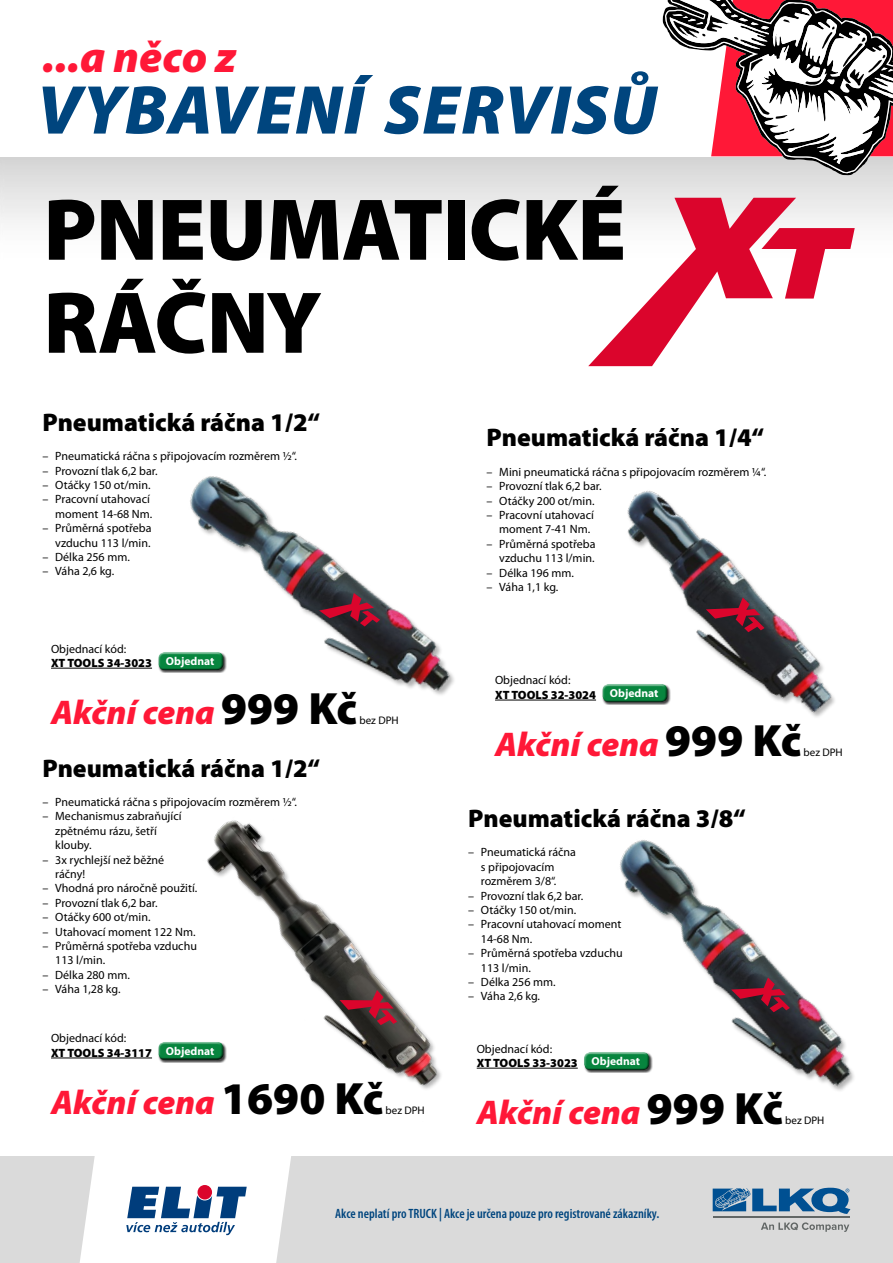
<style>
.page{position:relative;width:893px;height:1263px;background:#fff}
.page>*{position:absolute;margin:0;border:0;box-sizing:border-box;transform-origin:0 0}
.t1{font:900 88.5px/93px "Myriad Pro";letter-spacing:-.01em;color:#000}
.t2{font:italic 900 44.55px "Myriad Pro";color:#ff1837}
.t3{font:italic 900 34.35px "Myriad Pro";color:#ff1837}
.t4{font:900 25.5px "Myriad Pro";color:#000}
.t5{font:600 condensed 13.5px "Myriad Pro";color:#00457e}
.t6{font:12px/14.4px "Myriad Pro";color:#000}
.t7{font:900 12px "Myriad Pro";color:#000}
.t8{font:700 11.55px "Myriad Pro";color:#fff}
.t9{font:10.95px "Myriad Pro";color:#000}
.s1{font-style:normal;font-size:45.45px;color:#000}
</style>
<div class="page">
<div style="left:0;top:156px;width:893px;height:144px;background:linear-gradient(to bottom,#dadada,#fff)"></div>
<div style="left:0;top:1157px;width:893px;height:106px;background:#dadada"></div>
<svg style="left:80px;top:1156px;width:212px;height:107px;background:#dee3eb"></svg>
<svg style="left:713px;top:1188px;width:137px;height:26px"></svg>
<hr style="left:713px;top:1216px;width:136px;height:1px;background:#626766">
<svg style="left:761px;top:1222px;width:88px;height:10px"></svg>
<svg style="left:43px;top:0;width:850px;height:175px"></svg>
<svg style="left:588px;top:198px;width:267px;height:168px"></svg>
<svg style="left:51px;top:667px;width:92px;height:2px"></svg>
<svg style="left:51px;top:1057px;width:92px;height:2px"></svg>
<svg style="left:508px;top:1067px;width:49px;height:2px"></svg>
<svg style="left:497px;top:699px;width:52px;height:2px"></svg>
<img style="left:143px;top:476px;width:354px;height:225px">
<img style="left:557px;top:840px;width:297px;height:251px">
<img style="left:549px;top:490px;width:286px;height:227px">
<div style="left:158px;top:651px;width:69px;height:22px;background:#fff"></div>
<div style="left:155px;top:649px;width:70px;height:19px;background:#fff;opacity:.75"></div>
<div style="left:157px;top:653px;width:69px;height:20px;background:#000;opacity:.75"></div>
<div style="left:583px;top:1051px;width:69px;height:22px;background:#fff"></div>
<div style="left:581px;top:1049px;width:70px;height:19px;background:#fff;opacity:.75"></div>
<div style="left:582px;top:1053px;width:70px;height:20px;background:#000;opacity:.75"></div>
<div style="left:602px;top:683px;width:69px;height:22px;background:#fff"></div>
<div style="left:599px;top:681px;width:70px;height:19px;background:#fff;opacity:.75"></div>
<div style="left:601px;top:685px;width:69px;height:20px;background:#000;opacity:.75"></div>
<img style="left:143px;top:820px;width:365px;height:269px">
<svg style="left:319px;top:593px;width:61px;height:33px;background:#692a39"></svg>
<svg style="left:731px;top:977px;width:59px;height:35px;background:#6e303f"></svg>
<svg style="left:706px;top:597px;width:58px;height:35px;background:#682938"></svg>
<svg style="left:340px;top:990px;width:57px;height:35px;background:#7d3942"></svg>
<h2 class="t2" style="left:43px;top:32px;width:195px">...a něco z</h2>
<h1 class="t1" style="left:43px;top:184px;width:584px">PNEUMATICKÉ<br>RÁČNY</h1>
<h3 class="t4" style="left:43px;top:408px;width:279px">Pneumatická ráčna 1/2“</h3>
<p class="t6" style="left:43px;top:449px;width:256px">– Pneumatická ráčna s připojovacím rozměrem ½“.</p>
<p class="t6" style="left:43px;top:463px;width:117px">– Provozní tlak 6,2 bar.</p>
<p class="t6" style="left:43px;top:477px;width:109px">– Otáčky 150 ot/min.</p>
<p class="t6" style="left:43px;top:492px;width:111px;text-align:right">– Pracovní utahovací moment 14-68 Nm.</p>
<p class="t6" style="left:43px;top:521px;width:111px;text-align:right">– Průměrná spotřeba vzduchu 113 l/min.</p>
<p class="t6" style="left:43px;top:549px;width:89px">– Délka 256 mm.</p>
<p class="t6" style="left:43px;top:564px;width:73px">– Váha 2,6 kg.</p>
<p class="t6" style="left:51px;top:641px;width:77px">Objednací kód:</p>
<p class="t7" style="left:51px;top:656px;width:103px">XT TOOLS 34-3023</p>
<p class="t8" style="left:166px;top:654px;width:50px">Objednat</p>
<h3 class="t3" style="left:51px;top:693px;width:308px">Akční cena <span class="s1">999 Kč</span></h3>
<p class="t9" style="left:360px;top:713px;width:41px">bez DPH</p>
<h3 class="t4" style="left:43px;top:754px;width:279px">Pneumatická ráčna 1/2“</h3>
<p class="t6" style="left:43px;top:794px;width:256px">– Pneumatická ráčna s připojovacím rozměrem ½“.</p>
<p class="t6" style="left:55px;top:809px;width:128px;text-indent:-13px">– Mechanismus zabraňující zpětnému rázu, šetří klouby.</p>
<p class="t6" style="left:55px;top:852px;width:110px;text-indent:-13px">– 3x rychlejší než běžné ráčny!</p>
<p class="t6" style="left:43px;top:881px;width:156px">– Vhodná pro náročně použití.</p>
<p class="t6" style="left:43px;top:895px;width:117px">– Provozní tlak 6,2 bar.</p>
<p class="t6" style="left:43px;top:910px;width:109px">– Otáčky 600 ot/min.</p>
<p class="t6" style="left:43px;top:924px;width:154px">– Utahovací moment 122 Nm.</p>
<p class="t6" style="left:55px;top:938px;width:143px;text-indent:-13px">– Průměrná spotřeba vzduchu<br>113 l/min.</p>
<p class="t6" style="left:43px;top:967px;width:89px">– Délka 280 mm.</p>
<p class="t6" style="left:43px;top:982px;width:79px">– Váha 1,28 kg.</p>
<h3 class="t4" style="left:486px;top:423px;width:279px">Pneumatická ráčna 1/4“</h3>
<p class="t6" style="left:486px;top:464px;width:281px">– Mini pneumatická ráčna s připojovacím rozměrem ¼“.</p>
<p class="t6" style="left:486px;top:479px;width:117px">– Provozní tlak 6,2 bar.</p>
<p class="t6" style="left:486px;top:493px;width:109px">– Otáčky 200 ot/min.</p>
<p class="t6" style="left:499px;top:507px;width:96px;text-indent:-13px">– Pracovní utahovací moment 7-41 Nm.</p>
<p class="t6" style="left:486px;top:536px;width:111px;text-align:right">– Průměrná spotřeba vzduchu 113 l/min.</p>
<p class="t6" style="left:486px;top:565px;width:89px">– Délka 196 mm.</p>
<p class="t6" style="left:486px;top:579px;width:73px">– Váha 1,1 kg.</p>
<p class="t6" style="left:495px;top:673px;width:77px">Objednací kód:</p>
<p class="t7" style="left:495px;top:688px;width:103px">XT TOOLS 32-3024</p>
<p class="t8" style="left:610px;top:686px;width:50px">Objednat</p>
<h3 class="t3" style="left:495px;top:725px;width:308px">Akční cena <span class="s1">999 Kč</span></h3>
<p class="t9" style="left:803px;top:745px;width:41px">bez DPH</p>
<h3 class="t4" style="left:468px;top:804px;width:279px">Pneumatická ráčna 3/8“</h3>
<p class="t6" style="left:481px;top:845px;width:97px;text-indent:-13px">– Pneumatická ráčna s připojovacím rozměrem 3/8“.</p>
<p class="t6" style="left:468px;top:888px;width:117px">– Provozní tlak 6,2 bar.</p>
<p class="t6" style="left:468px;top:902px;width:109px">– Otáčky 150 ot/min.</p>
<p class="t6" style="left:481px;top:917px;width:142px;text-indent:-13px">– Pracovní utahovací moment<br>14-68 Nm.</p>
<p class="t6" style="left:481px;top:946px;width:143px;text-indent:-13px">– Průměrná spotřeba vzduchu<br>113 l/min.</p>
<p class="t6" style="left:468px;top:974px;width:89px">– Délka 256 mm.</p>
<p class="t6" style="left:468px;top:989px;width:73px">– Váha 2,6 kg.</p>
<p class="t6" style="left:51px;top:1031px;width:77px">Objednací kód:</p>
<p class="t7" style="left:51px;top:1046px;width:103px">XT TOOLS 34-3117</p>
<p class="t6" style="left:477px;top:1041px;width:77px">Objednací kód:</p>
<p class="t7" style="left:477px;top:1056px;width:103px">XT TOOLS 33-3023</p>
<p class="t8" style="left:166px;top:1044px;width:50px">Objednat</p>
<p class="t8" style="left:591px;top:1054px;width:50px">Objednat</p>
<h3 class="t3" style="left:51px;top:1083px;width:334px">Akční cena <span class="s1">1690 Kč</span></h3>
<p class="t9" style="left:386px;top:1103px;width:41px">bez DPH</p>
<h3 class="t3" style="left:477px;top:1093px;width:308px">Akční cena <span class="s1">999 Kč</span></h3>
<p class="t9" style="left:785px;top:1113px;width:41px">bez DPH</p>
<p class="t5" style="left:335px;top:1206px;width:326px">Akce neplatí pro TRUCK | Akce je určena pouze pro registrované zákazníky.</p>
</div>
